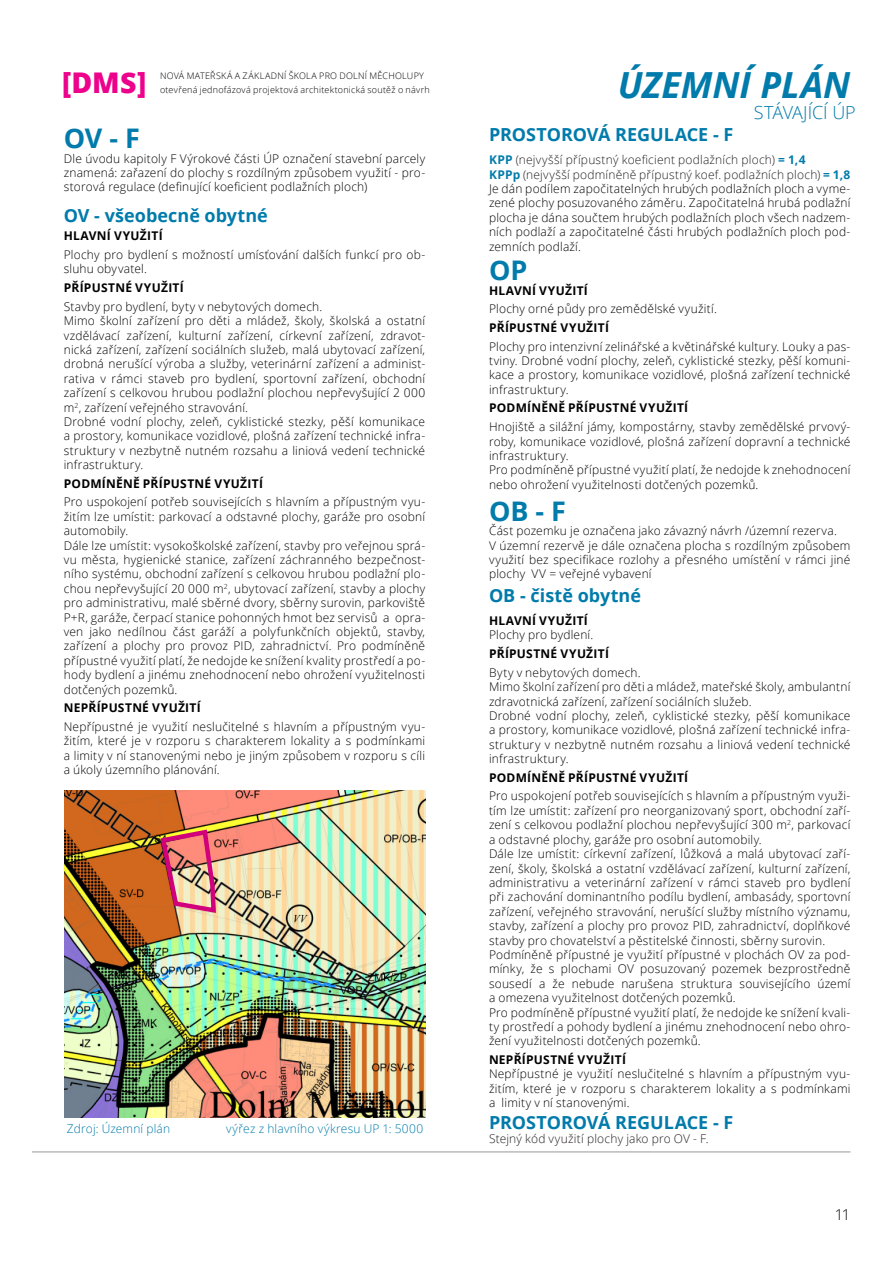
<style>
.page{position:relative;width:893px;height:1263px;background:#fff}
.page>*{position:absolute;margin:0;border:0;box-sizing:border-box;transform-origin:0 0}
.nadpis{font:italic 700 36px "Open Sans";color:#007bab}
.t1{font:800 28.5px "Open Sans";color:#ed028c}
.Styl_odstavce1{font:700 27px "Open Sans";color:#007bab}
.Styl_odstavce1-2{font:700 18px "Open Sans";color:#007bab}
.nadpis-2{font:300 18px "Open Sans";letter-spacing:-.005em;color:#007bab}
.t2{font:300 15px "Open Sans";color:#000}
.Styl_odstavce1-3{font:300 12px/14.4px "Open Sans";letter-spacing:.015em;color:#000;text-align:justify}
.Styl_odstavce1-4{font:700 12px "Open Sans";letter-spacing:.025em;color:#000}
.Styl_odstavce1-5{font:300 12px "Open Sans";letter-spacing:.015em;color:#231f20}
.Styl_odstavce1-6{font:300 12px "Open Sans";letter-spacing:.015em;color:#007bab}
.t3{font:11.55px "Arial";color:#000}
.t4{font:300 9px/14.5px "Open Sans";letter-spacing:.025em;color:#000}
.s1{font-weight:700;color:#007bab}
</style>
<div class="page">
<img style="left:64px;top:790px;width:362px;height:327px">
<img style="left:158px;top:827px;width:60px;height:89px">
<hr style="left:32px;top:1152px;width:818px;height:1px;background:#989898">
<h2 class="t1" style="left:62px;top:61px;width:86px">[DMS]</h2>
<p class="t4" style="left:160px;top:68px;width:271px">NOVÁ MATEŘSKÁ A ZÁKLADNÍ ŠKOLA PRO DOLNÍ MĚCHOLUPY otevřená jednofázová projektová architektonická soutěž o návrh</p>
<p class="Styl_odstavce1" style="left:64px;top:119px;width:78px">OV - F</p>
<p class="Styl_odstavce1-3" style="left:64px;top:151px;width:363px">Dle úvodu kapitoly F Výrokové části ÚP označení stavební parcely znamená: zařazení do plochy s rozdílným způsobem využití - pro&shy;storová regulace (definující koeficient podlažních ploch)</p>
<p class="Styl_odstavce1-2" style="left:64px;top:202px;width:206px">OV - všeobecně obytné</p>
<p class="Styl_odstavce1-4" style="left:64px;top:228px;width:100px">HLAVNÍ VYUŽITÍ</p>
<p class="Styl_odstavce1-3" style="left:64px;top:247px;width:363px">Plochy pro bydlení s možností umísťování dalších funkcí pro ob&shy;sluhu obyvatel.</p>
<p class="Styl_odstavce1-4" style="left:64px;top:279px;width:122px">PŘÍPUSTNÉ VYUŽITÍ</p>
<p class="Styl_odstavce1-3" style="left:64px;top:299px;width:363px;text-align:left">Stavby pro bydlení, byty v nebytových domech.<br>Mimo školní zařízení pro děti a mládež, školy, školská a ostatní vzdělávací zařízení, kulturní zařízení, církevní zařízení, zdravot&shy;nická zařízení, zařízení sociálních služeb, malá ubytovací zařízení, drobná nerušící výroba a služby, veterinární zařízení a administ&shy;rativa v rámci staveb pro bydlení, sportovní zařízení, obchodní zařízení s celkovou hrubou podlažní plochou nepřevyšující 2 000 m<sup>2</sup>, zařízení veřejného stravování.<br>Drobné vodní plochy, zeleň, cyklistické stezky, pěší komunikace a prostory, komunikace vozidlové, plošná zařízení technické infra&shy;struktury v nezbytně nutném rozsahu a liniová vedení technické infrastruktury.</p>
<p class="Styl_odstavce1-4" style="left:64px;top:475px;width:201px">PODMÍNĚNĚ PŘÍPUSTNÉ VYUŽITÍ</p>
<p class="Styl_odstavce1-3" style="left:64px;top:495px;width:363px;text-align:left">Pro uspokojení potřeb souvisejících s hlavním a přípustným vyu&shy;žitím lze umístit: parkovací a odstavné plochy, garáže pro osobní automobily.<br>Dále lze umístit: vysokoškolské zařízení, stavby pro veřejnou sprá&shy;vu města, hygienické stanice, zařízení záchranného bezpečnost&shy;ního systému, obchodní zařízení s celkovou hrubou podlažní plo&shy;chou nepřevyšující 20 000 m<sup>2</sup>, ubytovací zařízení, stavby a plochy pro administrativu, malé sběrné dvory, sběrny surovin, parkoviště P+R, garáže, čerpací stanice pohonných hmot bez servisů a opra&shy;ven jako nedílnou část garáží a polyfunkčních objektů, stavby, zařízení a plochy pro provoz PID, zahradnictví. Pro podmíněně přípustné využití platí, že nedojde ke snížení kvality prostředí a po&shy;hody bydlení a jinému znehodnocení nebo ohrožení využitelnosti dotčených pozemků.</p>
<p class="Styl_odstavce1-4" style="left:64px;top:699px;width:138px">NEPŘÍPUSTNÉ VYUŽITÍ</p>
<p class="Styl_odstavce1-3" style="left:64px;top:719px;width:363px">Nepřípustné je využití neslučitelné s hlavním a přípustným vyu&shy;žitím, které je v rozporu s charakterem lokality a s podmínkami a limity v ní stanovenými nebo je jiným způsobem v rozporu s cíli a úkoly územního plánování.</p>
<p class="t3" style="left:72px;top:447px;width:179px">Geoportál GEPRO - tiskový výstup</p>
<p class="Styl_odstavce1-6" style="left:67px;top:1121px;width:105px">Zdroj: Územní plán</p>
<p class="Styl_odstavce1-6" style="left:226px;top:1121px;width:199px">výřez z hlavního výkresu UP 1: 5000</p>
<p class="nadpis" style="left:618px;top:59px;width:234px">ÚZEMNÍ PLÁN</p>
<p class="nadpis-2" style="left:754px;top:100px;width:103px">STÁVAJÍCÍ ÚP</p>
<p class="Styl_odstavce1-2" style="left:489px;top:122px;width:246px">PROSTOROVÁ REGULACE - F</p>
<p class="Styl_odstavce1-5" style="left:489px;top:152px;width:318px"><span class="s1">KPP</span> (nejvyšší přípustný koeficient podlažních ploch) <span class="s1">= 1,4</span></p>
<p class="Styl_odstavce1-5" style="left:489px;top:166px;width:363px"><span class="s1">KPPp</span> (nejvyšší podmíněně přípustný koef. podlažních ploch) <span class="s1">= 1,8</span></p>
<p class="Styl_odstavce1-3" style="left:489px;top:181px;width:363px">Je dán podílem započitatelných hrubých podlažních ploch a vyme&shy;zené plochy posuzovaného záměru. Započitatelná hrubá podlažní plocha je dána součtem hrubých podlažních ploch všech nadzem&shy;ních podlaží a započitatelné části hrubých podlažních ploch pod&shy;zemních podlaží.</p>
<p class="Styl_odstavce1" style="left:489px;top:251px;width:40px">OP</p>
<p class="Styl_odstavce1-4" style="left:489px;top:282px;width:100px">HLAVNÍ VYUŽITÍ</p>
<p class="Styl_odstavce1-3" style="left:489px;top:301px;width:229px">Plochy orné půdy pro zemědělské využití.</p>
<p class="Styl_odstavce1-4" style="left:489px;top:319px;width:122px">PŘÍPUSTNÉ VYUŽITÍ</p>
<p class="Styl_odstavce1-3" style="left:489px;top:339px;width:363px">Plochy pro intenzivní zelinářské a květinářské kultury. Louky a pas&shy;tviny. Drobné vodní plochy, zeleň, cyklistické stezky, pěší komuni&shy;kace a prostory, komunikace vozidlové, plošná zařízení technické infrastruktury.</p>
<p class="Styl_odstavce1-4" style="left:489px;top:400px;width:201px">PODMÍNĚNĚ PŘÍPUSTNÉ VYUŽITÍ</p>
<p class="Styl_odstavce1-3" style="left:489px;top:419px;width:363px">Hnojiště a silážní jámy, kompostárny, stavby zemědělské prvový&shy;roby, komunikace vozidlové, plošná zařízení dopravní a technické infrastruktury.</p>
<p class="Styl_odstavce1-3" style="left:489px;top:462px;width:363px">Pro podmíněně přípustné využití platí, že nedojde k znehodnocení nebo ohrožení využitelnosti dotčených pozemků.</p>
<p class="Styl_odstavce1" style="left:489px;top:492px;width:79px">OB - F</p>
<p class="Styl_odstavce1-3" style="left:489px;top:523px;width:349px">Část pozemku je označena jako závazný návrh /územní rezerva.</p>
<p class="Styl_odstavce1-3" style="left:489px;top:538px;width:363px">V územní rezervě je dále označena plocha s rozdílným způsobem využití bez specifikace rozlohy a přesného umístění v rámci jiné plochy VV = veřejné vybavení</p>
<p class="Styl_odstavce1-2" style="left:489px;top:583px;width:153px">OB - čistě obytné</p>
<p class="Styl_odstavce1-4" style="left:489px;top:612px;width:100px">HLAVNÍ VYUŽITÍ</p>
<p class="Styl_odstavce1-3" style="left:489px;top:628px;width:106px">Plochy pro bydlení.</p>
<p class="Styl_odstavce1-4" style="left:489px;top:645px;width:122px">PŘÍPUSTNÉ VYUŽITÍ</p>
<p class="Styl_odstavce1-3" style="left:489px;top:665px;width:153px">Byty v nebytových domech.</p>
<p class="Styl_odstavce1-3" style="left:489px;top:679px;width:363px">Mimo školní zařízení pro děti a mládež, mateřské školy, ambulantní zdravotnická zařízení, zařízení sociálních služeb.</p>
<p class="Styl_odstavce1-3" style="left:489px;top:708px;width:363px">Drobné vodní plochy, zeleň, cyklistické stezky, pěší komunikace a prostory, komunikace vozidlové, plošná zařízení technické infra&shy;struktury v nezbytně nutném rozsahu a liniová vedení technické infrastruktury.</p>
<p class="Styl_odstavce1-4" style="left:489px;top:769px;width:201px">PODMÍNĚNĚ PŘÍPUSTNÉ VYUŽITÍ</p>
<p class="Styl_odstavce1-3" style="left:489px;top:789px;width:363px">Pro uspokojení potřeb souvisejících s hlavním a přípustným využi&shy;tím lze umístit: zařízení pro neorganizovaný sport, obchodní zaří&shy;zení s celkovou podlažní plochou nepřevyšující 300 m<sup>2</sup>, parkovací a odstavné plochy, garáže pro osobní automobily.</p>
<p class="Styl_odstavce1-3" style="left:489px;top:846px;width:363px">Dále lze umístit: církevní zařízení, lůžková a malá ubytovací zaří&shy;zení, školy, školská a ostatní vzdělávací zařízení, kulturní zařízení, administrativu a veterinární zařízení v rámci staveb pro bydlení při zachování dominantního podílu bydlení, ambasády, sportovní zařízení, veřejného stravování, nerušící služby místního významu, stavby, zařízení a plochy pro provoz PID, zahradnictví, doplňkové stavby pro chovatelství a pěstitelské činnosti, sběrny surovin.</p>
<p class="Styl_odstavce1-3" style="left:489px;top:947px;width:363px">Podmíněně přípustné je využití přípustné v plochách OV za pod&shy;mínky, že s plochami OV posuzovaný pozemek bezprostředně sousedí a že nebude narušena struktura souvisejícího území a omezena využitelnost dotčených pozemků.</p>
<p class="Styl_odstavce1-3" style="left:489px;top:1005px;width:363px">Pro podmíněně přípustné využití platí, že nedojde ke snížení kvali&shy;ty prostředí a pohody bydlení a jinému znehodnocení nebo ohro&shy;žení využitelnosti dotčených pozemků.</p>
<p class="Styl_odstavce1-4" style="left:489px;top:1051px;width:138px">NEPŘÍPUSTNÉ VYUŽITÍ</p>
<p class="Styl_odstavce1-3" style="left:489px;top:1066px;width:363px">Nepřípustné je využití neslučitelné s hlavním a přípustným vyu&shy;žitím, které je v rozporu s charakterem lokality a s podmínkami a limity v ní stanovenými.</p>
<p class="Styl_odstavce1-2" style="left:489px;top:1109px;width:246px">PROSTOROVÁ REGULACE - F</p>
<p class="Styl_odstavce1-5" style="left:489px;top:1130px;width:221px">Stejný kód využití plochy jako pro OV - F.</p>
<p class="t2" style="left:835px;top:1205px;width:17px">11</p>
</div>
